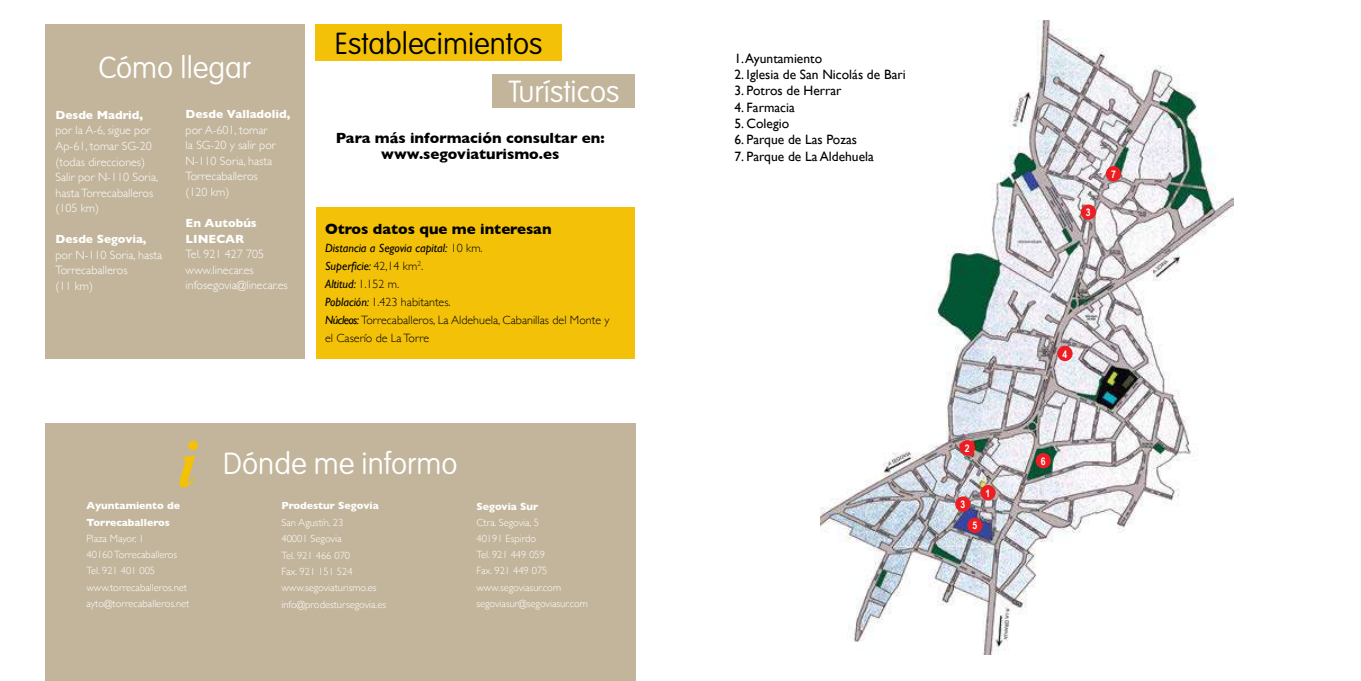
<style>
.page{position:relative;width:1361px;height:681px;background:#fff}
.page>*{position:absolute;margin:0;border:0;box-sizing:border-box;transform-origin:0 0}
.t1{font:100 30px "VAG Rounded";color:#fff}
.t2{font:100 30px "VAG Rounded";color:#000}
.t3{font:700 15px/16.4px "Gill Sans";color:#000;text-align:center}
.t4{font:13.5px "Gill Sans";color:#000}
.t5{font:300 12px/15.6px "Gill Sans";color:#fff}
.t6{font:300 12px/18px "Gill Sans";color:#000}
.t7{font:700 12px/15.6px "Gill Sans";color:#fff}
.t8{font:300 10.5px/16.2px "Gill Sans";color:#fff}
.t9{font:700 10.5px/16.2px "Gill Sans";color:#fff}
.t10{font:700 10.5px "Arial Narrow";color:#fff}
.s1{font-weight:400;font-style:italic}
</style>
<div class="page">
<div style="left:315px;top:24px;width:247px;height:37px;background:#f3c108"></div>
<div style="left:492px;top:74px;width:143px;height:33px;background:#c2b59b"></div>
<div style="left:45px;top:24px;width:260px;height:334px;background:#c2b59b"></div>
<div style="left:316px;top:207px;width:319px;height:151px;background:#f3c108"></div>
<div style="left:45px;top:423px;width:591px;height:257px;background:#c2b59b"></div>
<svg style="left:179px;top:440px;width:19px;height:47px"></svg>
<img style="left:821px;top:21px;width:412px;height:633px">
<div style="left:980px;top:485px;width:15px;height:15px;background:#ed1d24;border-radius:50%"></div>
<div style="left:1035px;top:453px;width:16px;height:15px;background:#ed1d24;border-radius:50%"></div>
<div style="left:1057px;top:345px;width:15px;height:16px;background:#ed1d24;border-radius:50%"></div>
<div style="left:955px;top:496px;width:15px;height:15px;background:#ed1d24;border-radius:50%"></div>
<div style="left:1080px;top:204px;width:16px;height:16px;background:#ed1d24;border-radius:50%"></div>
<div style="left:1106px;top:166px;width:15px;height:15px;background:#ed1d24;border-radius:50%"></div>
<div style="left:967px;top:517px;width:15px;height:16px;background:#ed1d24;border-radius:50%"></div>
<div style="left:959px;top:440px;width:16px;height:15px;background:#ed1d24;border-radius:50%"></div>
<h1 class="t1" style="left:98px;top:50px;width:154px">Cómo llegar</h1>
<p class="t7" style="left:55px;top:107px;width:89px">Desde Madrid,</p>
<p class="t5" style="left:55px;top:122px;width:104px">por la A-6, sigue por<br>Ap-61, tomar SG-20 (todas direcciones)<br>Salir por N-110 Soria, hasta Torrecaballeros (105 km)</p>
<p class="t7" style="left:55px;top:231px;width:93px">Desde Segovia,</p>
<p class="t5" style="left:55px;top:246px;width:108px">por N-110 Soria, hasta<br>Torrecaballeros<br>(11 km)</p>
<p class="t7" style="left:186px;top:106px;width:106px">Desde Valladolid,</p>
<p class="t5" style="left:186px;top:121px;width:92px">por A-601, tomar la SG-20 y salir por<br>N-110 Soria, hasta<br>Torrecaballeros (120 km)</p>
<p class="t7" style="left:186px;top:215px;width:73px">En Autobús<br>LINECAR</p>
<p class="t5" style="left:186px;top:246px;width:104px">Tel. 921 427 705 www.linecar.es infosegovia@linecar.es</p>
<h1 class="t2" style="left:335px;top:27px;width:209px">Establecimientos</h1>
<h1 class="t1" style="left:508px;top:74px;width:113px">Turísticos</h1>
<h2 class="t3" style="left:336px;top:129px;width:270px">Para más información consultar en: www.segoviaturismo.es</h2>
<h2 class="t3" style="left:325px;top:220px;width:228px">Otros datos que me interesan</h2>
<p class="t6" style="left:325px;top:238px;width:286px"><span class="s1">Distancia a Segovia capital:</span> 10 km.<br><span class="s1">Superficie:</span> 42,14 km<sup>2</sup>.<br><span class="s1">Altitud:</span> 1.152 m.<br><span class="s1">Población:</span> 1.423 habitantes.<br><span class="s1">Núcleos:</span> Torrecaballeros, La Aldehuela, Cabanillas del Monte y el Caserío de La Torre</p>
<p class="t9" style="left:87px;top:497px;width:95px">Ayuntamiento de<br>Torrecaballeros</p>
<p class="t8" style="left:87px;top:529px;width:104px">Plaza Mayor, 1<br>40160 Torrecaballeros<br>Tel. 921 401 005 www.torrecaballeros.net ayto@torrecaballeros.net</p>
<h1 class="t1" style="left:223px;top:446px;width:236px">Dónde me informo</h1>
<p class="t9" style="left:281px;top:497px;width:99px">Prodestur Segovia</p>
<p class="t8" style="left:281px;top:513px;width:106px">San Agustín, 23<br>40001 Segovia<br>Tel. 921 466 070<br>Fax. 921 151 524 www.segoviaturismo.es info@prodestursegovia.es</p>
<p class="t9" style="left:476px;top:497px;width:63px">Segovia Sur</p>
<p class="t8" style="left:476px;top:513px;width:113px">Ctra. Segovia, 5<br>40191 Espirdo<br>Tel. 921 449 059<br>Fax. 921 449 075 www.segoviasur.com segoviasur@segoviasur.com</p>
<p class="t4" style="left:734px;top:50px;width:89px">1. Ayuntamiento</p>
<p class="t4" style="left:734px;top:66px;width:173px">2. Iglesia de San Nicolás de Bari</p>
<p class="t4" style="left:734px;top:83px;width:109px">3. Potros de Herrar</p>
<p class="t4" style="left:734px;top:99px;width:62px">4. Farmacia</p>
<p class="t4" style="left:734px;top:115px;width:56px">5. Colegio</p>
<p class="t4" style="left:734px;top:132px;width:124px">6. Parque de Las Pozas</p>
<p class="t4" style="left:734px;top:148px;width:141px">7. Parque de La Aldehuela</p>
<p class="t10" style="left:1086px;top:206px;width:6px">3</p>
<p class="t10" style="left:1111px;top:168px;width:6px">7</p>
<p class="t10" style="left:965px;top:442px;width:6px">2</p>
<p class="t10" style="left:960px;top:498px;width:6px">3</p>
<p class="t10" style="left:972px;top:519px;width:6px">5</p>
<p class="t10" style="left:985px;top:486px;width:6px">1</p>
<p class="t10" style="left:1062px;top:347px;width:6px">4</p>
<p class="t10" style="left:1041px;top:455px;width:6px">6</p>
</div>
